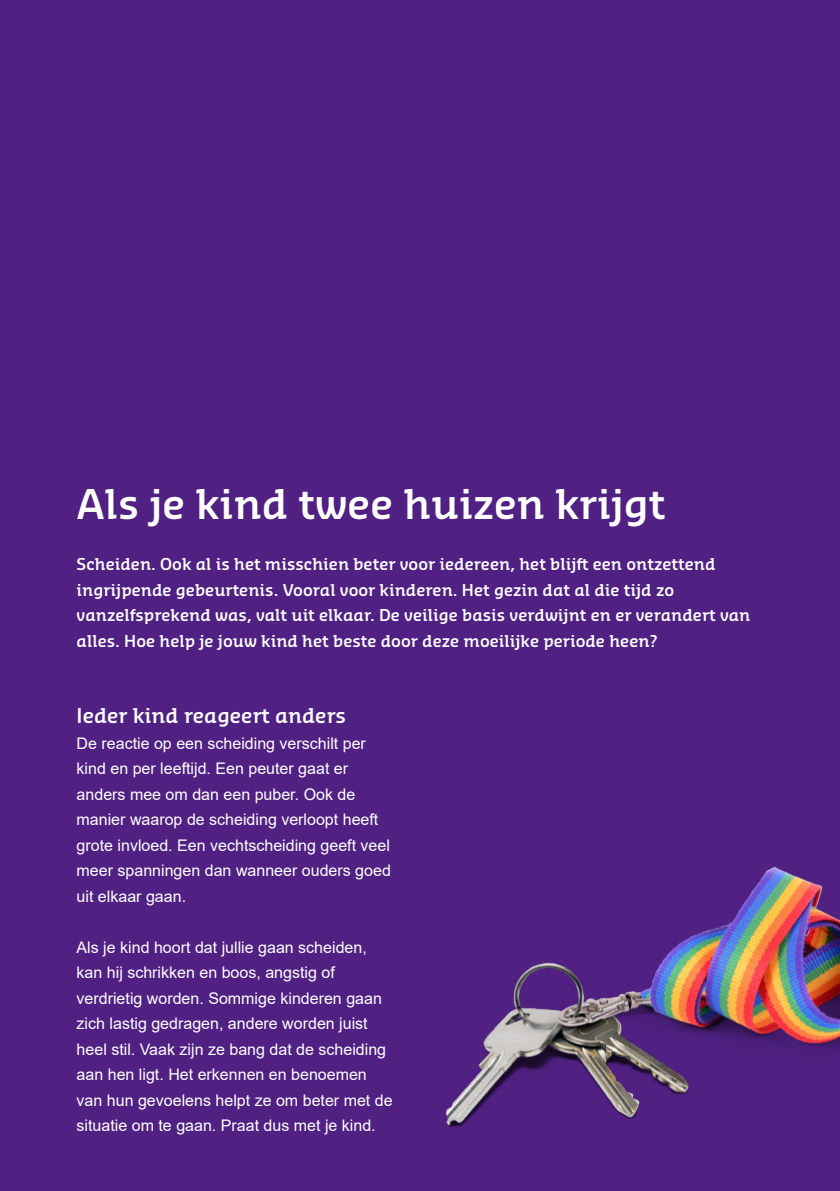
<style>
.page{position:relative;width:840px;height:1191px;background:#fff}
.page>*{position:absolute;margin:0;border:0;box-sizing:border-box;transform-origin:0 0}
.H1_-_kop__wit{font:600 40px "Sansa Slab Pro";color:#fff}
.P_-_tussenkop__wit{font:600 20px "Sansa Slab Pro";color:#fff}
.P_-_platte_tekst__wit{font:16px/25.6px "Arial";color:#fff}
.P_-_inleiding__wit{font:600 16px/25.6px "Sansa Slab Pro";color:#fff}
</style>
<div class="page">
<div style="left:0;top:0;width:839px;height:1191px;background:#502182"></div>
<img style="left:446px;top:866px;width:393px;height:261px">
<h1 class="H1_-_kop__wit" style="left:77px;top:478px;width:590px">Als je kind twee huizen krijgt</h1>
<p class="P_-_inleiding__wit" style="left:77px;top:550px;width:675px">Scheiden. Ook al is het misschien beter voor iedereen, het blijft een ontzettend ingrijpende gebeurtenis. Vooral voor kinderen. Het gezin dat al die tijd zo vanzelfsprekend was, valt uit elkaar. De veilige basis verdwijnt en er verandert van alles. Hoe help je jouw kind het beste door deze moeilijke periode heen?</p>
<p class="P_-_tussenkop__wit" style="left:77px;top:702px;width:271px">Ieder kind reageert anders</p>
<p class="P_-_platte_tekst__wit" style="left:77px;top:730px;width:315px">De reactie op een scheiding verschilt per kind en per leeftijd. Een peuter gaat er anders mee om dan een puber. Ook de manier waarop de scheiding verloopt heeft grote invloed. Een vechtscheiding geeft veel meer spanningen dan wanneer ouders goed uit elkaar gaan.</p>
<p class="P_-_platte_tekst__wit" style="left:77px;top:934px;width:317px">Als je kind hoort dat jullie gaan scheiden, kan hij schrikken en boos, angstig of verdrietig worden. Sommige kinderen gaan zich lastig gedragen, andere worden juist heel stil. Vaak zijn ze bang dat de scheiding aan hen ligt. Het erkennen en benoemen van hun gevoelens helpt ze om beter met de situatie om te gaan. Praat dus met je kind.</p>
</div>
